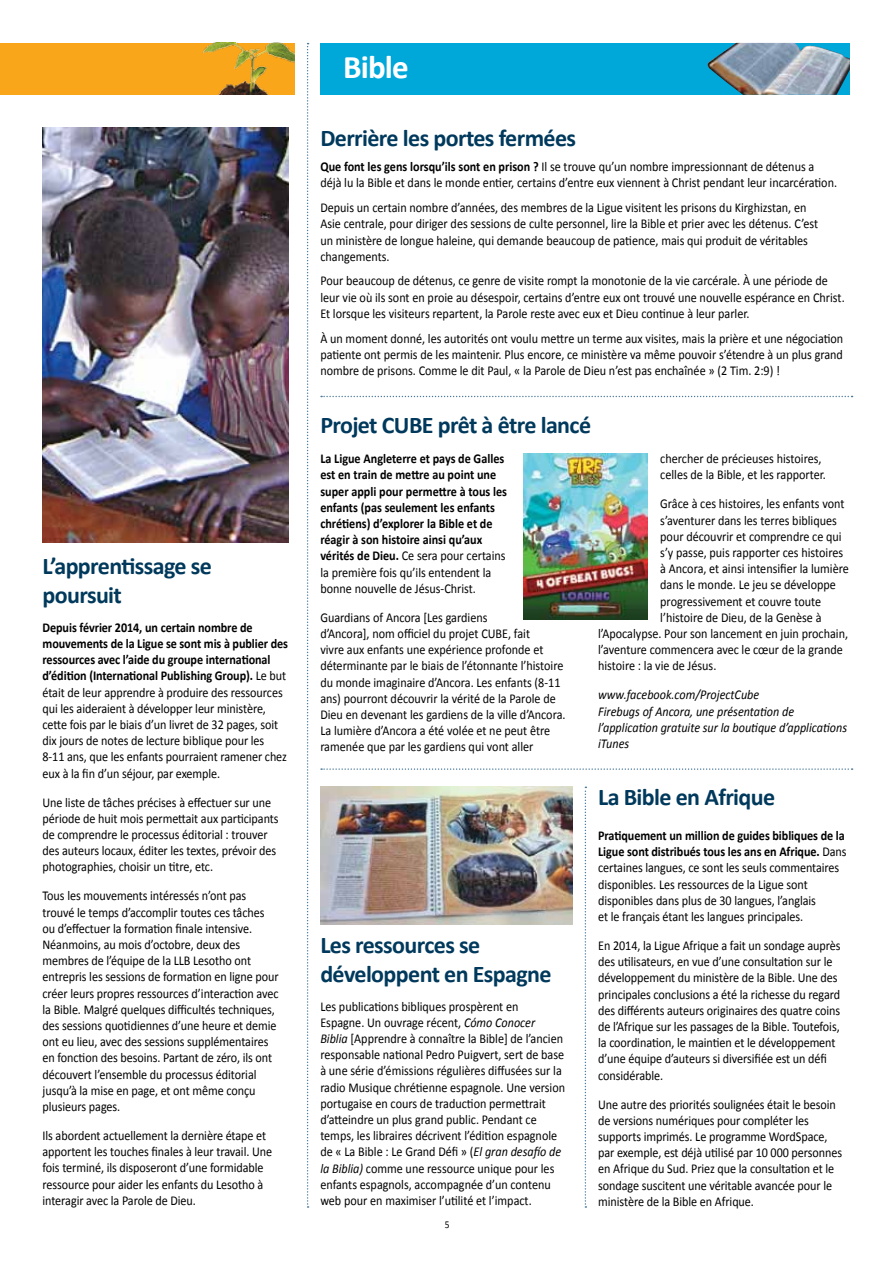
<style>
.page{position:relative;width:893px;height:1263px;background:#fff}
.page>*{position:absolute;margin:0;border:0;box-sizing:border-box;transform-origin:0 0}
.t1{font:700 33px "Calibri";letter-spacing:-.025em;color:#fff}
.t2{font:700 24px/28.8px "Calibri";letter-spacing:-.025em;color:#00395c}
.t3{font:13.5px/16.2px "Calibri";letter-spacing:-.005em;color:#000;scale:.9 1}
.t4{font:700 13.5px/16.2px "Calibri";color:#000;scale:.9 1}
.t5{font:italic 13.5px/16.2px "Calibri";color:#000;scale:.9 1}
.t6{font:10.5px "Calibri";color:#000;scale:.9 1}
.s1{font-weight:700}
.s2{font-weight:400}
.s3{font-style:italic}
</style>
<div class="page">
<div style="left:321px;top:43px;width:529px;height:52px;background:#00a8da"></div>
<div style="left:0;top:43px;width:294px;height:52px;background:#faa61a"></div>
<svg style="left:307px;top:43px;width:2px;height:1165px"></svg>
<svg style="left:585px;top:787px;width:1px;height:421px"></svg>
<svg style="left:321px;top:396px;width:532px;height:1px"></svg>
<svg style="left:321px;top:768px;width:532px;height:2px"></svg>
<img style="left:523px;top:454px;width:124px;height:165px">
<img style="left:320px;top:787px;width:253px;height:138px">
<img style="left:707px;top:43px;width:143px;height:52px">
<img style="left:202px;top:43px;width:92px;height:52px">
<img style="left:43px;top:128px;width:245px;height:414px">
<h2 class="t2" style="left:43px;top:550px;width:171px">L’apprentissage se poursuit</h2>
<p class="t3" style="left:43px;top:619px;width:274px"><span class="s1">Depuis février 2014, un certain nombre de mouvements de la Ligue se sont mis à publier des ressources avec l’aide du groupe international d’édition (International Publishing Group).</span> Le but était de leur apprendre à produire des ressources qui les aideraient à développer leur ministère, cette fois par le biais d’un livret de 32 pages, soit dix jours de notes de lecture biblique pour les 8-11 ans, que les enfants pourraient ramener chez eux à la fin d’un séjour, par exemple.</p>
<p class="t3" style="left:43px;top:793px;width:264px">Une liste de tâches précises à effectuer sur une période de huit mois permettait aux participants de comprendre le processus éditorial : trouver des auteurs locaux, éditer les textes, prévoir des photographies, choisir un titre, etc.</p>
<p class="t3" style="left:43px;top:887px;width:264px">Tous les mouvements intéressés n’ont pas trouvé le temps d’accomplir toutes ces tâches ou d’effectuer la formation finale intensive.<br>Néanmoins, au mois d’octobre, deux des membres de l’équipe de la LLB Lesotho ont entrepris les sessions de formation en ligne pour créer leurs propres ressources d’interaction avec la Bible. Malgré quelques difficultés techniques, des sessions quotidiennes d’une heure et demie ont eu lieu, avec des sessions supplémentaires en fonction des besoins. Partant de zéro, ils ont découvert l’ensemble du processus éditorial jusqu’à la mise en page, et ont même conçu plusieurs pages.</p>
<p class="t3" style="left:43px;top:1127px;width:257px">Ils abordent actuellement la dernière étape et apportent les touches finales à leur travail. Une fois terminé, ils disposeront d’une formidable ressource pour aider les enfants du Lesotho à interagir avec la Parole de Dieu.</p>
<h1 class="t1" style="left:343px;top:47px;width:67px">Bible</h1>
<h2 class="t2" style="left:320px;top:122px;width:257px">Derrière les portes fermées</h2>
<p class="t3" style="left:320px;top:158px;width:576px"><span class="s1">Que font les gens lorsqu’ils sont en prison ?</span> Il se trouve qu’un nombre impressionnant de détenus a déjà lu la Bible et dans le monde entier, certains d’entre eux viennent à Christ pendant leur incarcération.</p>
<p class="t3" style="left:320px;top:199px;width:555px">Depuis un certain nombre d’années, des membres de la Ligue visitent les prisons du Kirghizstan, en Asie centrale, pour diriger des sessions de culte personnel, lire la Bible et prier avec les détenus. C’est un ministère de longue haleine, qui demande beaucoup de patience, mais qui produit de véritables changements.</p>
<p class="t3" style="left:320px;top:272px;width:584px">Pour beaucoup de détenus, ce genre de visite rompt la monotonie de la vie carcérale. À une période de leur vie où ils sont en proie au désespoir, certains d’entre eux ont trouvé une nouvelle espérance en Christ.<br>Et lorsque les visiteurs repartent, la Parole reste avec eux et Dieu continue à leur parler.</p>
<p class="t3" style="left:320px;top:329px;width:583px;text-align:justify">À un moment donné, les autorités ont voulu mettre un terme aux visites, mais la prière et une négociation patiente ont permis de les maintenir. Plus encore, ce ministère va même pouvoir s’étendre à un plus grand nombre de prisons. Comme le dit Paul, « la Parole de Dieu n’est pas enchaînée » (2 Tim. 2:9) !</p>
<h2 class="t2" style="left:320px;top:409px;width:272px">Projet CUBE prêt à être lancé</h2>
<p class="t4" style="left:320px;top:450px;width:209px">La Ligue Angleterre et pays de Galles est en train de mettre au point une super appli pour permettre à tous les enfants (pas seulement les enfants chrétiens) d’explorer la Bible et de réagir à son histoire ainsi qu’aux vérités de Dieu. <span class="s2">Ce sera pour certains la première fois qu’ils entendent la bonne nouvelle de Jésus-Christ.</span></p>
<p class="t3" style="left:320px;top:609px;width:274px">Guardians of Ancora [Les gardiens<br>d’Ancora], nom officiel du projet CUBE, fait<br>vivre aux enfants une expérience profonde et déterminante par le biais de l’étonnante l’histoire du monde imaginaire d’Ancora. Les enfants (8-11 ans) pourront découvrir la vérité de la Parole de Dieu en devenant les gardiens de la ville d’Ancora.<br>La lumière d’Ancora a été volée et ne peut être ramenée que par les gardiens qui vont aller</p>
<p class="t3" style="left:660px;top:450px;width:185px">chercher de précieuses histoires, celles de la Bible, et les rapporter.</p>
<p class="t3" style="left:660px;top:495px;width:206px">Grâce à ces histoires, les enfants vont</p>
<p class="t3" style="left:660px;top:511px;width:198px">s’aventurer dans les terres bibliques</p>
<p class="t3" style="left:660px;top:528px;width:203px">pour découvrir et comprendre ce qui</p>
<p class="t3" style="left:660px;top:544px;width:205px">s’y passe, puis rapporter ces histoires</p>
<p class="t3" style="left:660px;top:560px;width:211px">à Ancora, et ainsi intensifier la lumière</p>
<p class="t3" style="left:660px;top:576px;width:197px">dans le monde. Le jeu se développe</p>
<p class="t3" style="left:660px;top:592px;width:180px">progressivement et couvre toute</p>
<p class="t3" style="left:660px;top:609px;width:181px">l’histoire de Dieu, de la Genèse à</p>
<p class="t3" style="left:598px;top:625px;width:279px">l’Apocalypse. Pour son lancement en juin prochain,</p>
<p class="t3" style="left:598px;top:641px;width:273px">l’aventure commencera avec le cœur de la grande</p>
<p class="t3" style="left:598px;top:657px;width:133px">histoire : la vie de Jésus.</p>
<p class="t5" style="left:598px;top:686px;width:278px">www.facebook.com/ProjectCube<br>Firebugs of Ancora, une présentation de l’application gratuite sur la boutique d’applications iTunes</p>
<h2 class="t2" style="left:320px;top:929px;width:233px">Les ressources se développent en Espagne</h2>
<p class="t3" style="left:320px;top:997px;width:273px">Les publications bibliques prospèrent en Espagne. Un ouvrage récent, <span class="s3">Cómo Conocer Biblia</span> [Apprendre à connaître la Bible] de l’ancien responsable national Pedro Puigvert, sert de base à une série d’émissions régulières diffusées sur la radio Musique chrétienne espagnole. Une version portugaise en cours de traduction permettrait d’atteindre un plus grand public. Pendant ce temps, les libraires décrivent l’édition espagnole de « La Bible : Le Grand Défi » (<span class="s3">El gran desafío de la Biblia)</span> comme une ressource unique pour les enfants espagnols, accompagnée d’un contenu web pour en maximiser l’utilité et l’impact.</p>
<p class="t6" style="left:445px;top:1218px;width:7px">5</p>
<h2 class="t2" style="left:598px;top:781px;width:179px">La Bible en Afrique</h2>
<p class="t3" style="left:598px;top:827px;width:278px"><span class="s1">Pratiquement un million de guides bibliques de la Ligue sont distribués tous les ans en Afrique.</span> Dans certaines langues, ce sont les seuls commentaires disponibles. Les ressources de la Ligue sont disponibles dans plus de 30 langues, l’anglais<br>et le français étant les langues principales.</p>
<p class="t3" style="left:598px;top:937px;width:271px">En 2014, la Ligue Afrique a fait un sondage auprès des utilisateurs, en vue d’une consultation sur le développement du ministère de la Bible. Une des principales conclusions a été la richesse du regard des différents auteurs originaires des quatre coins de l’Afrique sur les passages de la Bible. Toutefois, la coordination, le maintien et le développement d’une équipe d’auteurs si diversifiée est un défi considérable.</p>
<p class="t3" style="left:598px;top:1095px;width:273px">Une autre des priorités soulignées était le besoin de versions numériques pour compléter les supports imprimés. Le programme WordSpace, par exemple, est déjà utilisé par 10 000 personnes en Afrique du Sud. Priez que la consultation et le sondage suscitent une véritable avancée pour le ministère de la Bible en Afrique.</p>
</div>
